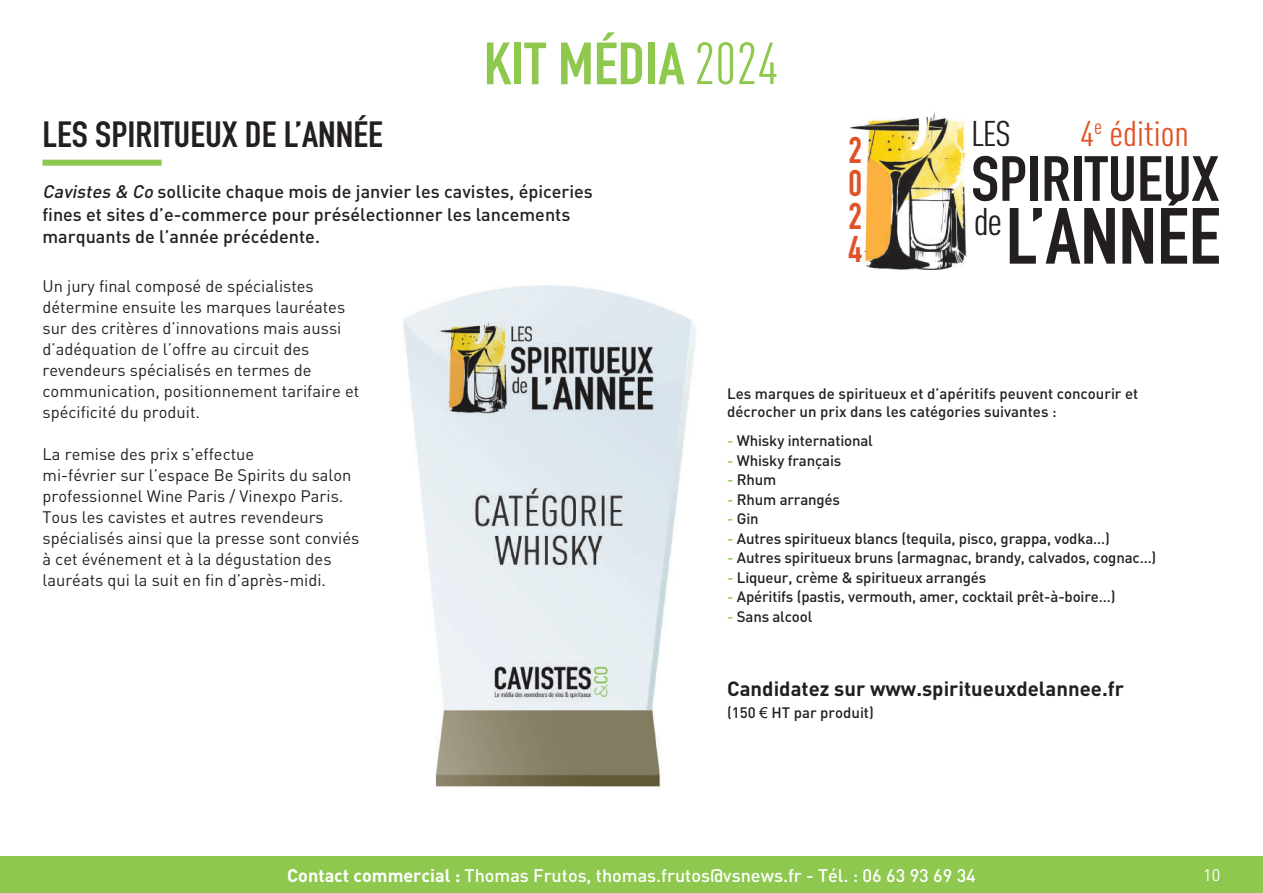
<style>
.page{position:relative;width:1263px;height:893px;background:#fff}
.page>*{position:absolute;margin:0;border:0;box-sizing:border-box;transform-origin:0 0}
.t1{font:700 78.15px "DIN Condensed";color:#231f20;scale:1.1 1}
.t2{font:700 62.7px "DIN Condensed";color:#231f20;scale:1.1 1}
.t3{font:700 58.65px "DIN Condensed";color:#8fc84f;scale:1.1 1}
.t4{font:37.95px "DIN Cond";color:#231f20;scale:1.1 1}
.t5{font:700 36.6px/33px "DIN Condensed";color:#e15126;text-align:justify}
.t6{font:700 36px "DIN Condensed";color:#231f20;scale:1.1 1}
.t7{font:35.25px "DIN Cond";color:#e15126;scale:1.1 1}
.t8{font:35.25px "DIN Cond";color:#231f20;scale:1.1 1}
.t9{font:700 20.4px "DIN";color:#231f20}
.t10{font:500 18px/22.5px "DIN";color:#231f20}
.t11{font:500 18px "DIN";color:#fff}
.t12{font:16.5px/21px "DIN";color:#231f20}
.t13{font:16.5px "DIN";color:#fff}
.t14{font:500 15px/18px "DIN";letter-spacing:-.01em;color:#231f20}
.s1{font-family:"DIN Cond";font-weight:400;font-size:58.35px}
.s2{font-style:italic}
.s3{color:#8fc84f}
.s4{font-family:"Arial";font-weight:400}
.s5{font-weight:700}
</style>
<div class="page">
<div style="left:43px;top:160px;width:119px;height:6px;background:#8fc84f"></div>
<img style="left:850px;top:112px;width:116px;height:158px">
<div style="left:0;top:856px;width:1263px;height:37px;background:#8fc84f"></div>
<img style="left:403px;top:285px;width:294px;height:504px">
<h3 class="t6" style="left:43px;top:110px;width:311px">LES SPIRITUEUX DE L’ANNÉE</h3>
<h3 class="t3" style="left:484px;top:24px;width:269px">KIT MÉDIA <span class="s1">2024</span></h3>
<p class="t10" style="left:43px;top:180px;width:552px"><span class="s2">Cavistes &amp; Co</span> sollicite chaque mois de janvier les cavistes, épiceries fines et sites d’e-commerce pour présélectionner les lancements marquants de l’année précédente.</p>
<h3 class="t5" style="left:848px;top:133px;width:15px">2<br>0<br>2<br>4</h3>
<h3 class="t8" style="left:971px;top:113px;width:37px">LES</h3>
<h3 class="t7" style="left:1080px;top:113px;width:100px">4<sup>e</sup> édition</h3>
<h2 class="t2" style="left:971px;top:137px;width:227px">SPIRITUEUX</h2>
<h3 class="t4" style="left:974px;top:200px;width:27px">de</h3>
<h1 class="t1" style="left:1005px;top:184px;width:197px">L’ANNÉE</h1>
<p class="t12" style="left:43px;top:276px;width:318px">Un jury final composé de spécialistes détermine ensuite les marques lauréates sur des critères d’innovations mais aussi d’adéquation de l’offre au circuit des revendeurs spécialisés en termes de communication, positionnement tarifaire et spécificité du produit.</p>
<p class="t12" style="left:43px;top:444px;width:318px">La remise des prix s’effectue<br>mi-février sur l’espace Be Spirits du salon professionnel Wine Paris / Vinexpo Paris.<br>Tous les cavistes et autres revendeurs spécialisés ainsi que la presse sont conviés à cet événement et à la dégustation des lauréats qui la suit en fin d’après-midi.</p>
<p class="t14" style="left:727px;top:384px;width:413px">Les marques de spiritueux et d’apéritifs peuvent concourir et décrocher un prix dans les catégories suivantes :</p>
<p class="t14" style="left:727px;top:431px;width:147px"><span class="s3">-</span> Whisky international</p>
<p class="t14" style="left:727px;top:451px;width:116px"><span class="s3">-</span> Whisky français</p>
<p class="t14" style="left:727px;top:470px;width:51px"><span class="s3">-</span> Rhum</p>
<p class="t14" style="left:727px;top:490px;width:114px"><span class="s3">-</span> Rhum arrangés</p>
<p class="t14" style="left:727px;top:509px;width:33px"><span class="s3">-</span> Gin</p>
<p class="t14" style="left:727px;top:529px;width:384px"><span class="s3">-</span> Autres spiritueux blancs (tequila, pisco, grappa, vodka…)</p>
<p class="t14" style="left:727px;top:548px;width:431px"><span class="s3">-</span> Autres spiritueux bruns (armagnac, brandy, calvados, cognac…)</p>
<p class="t14" style="left:727px;top:568px;width:261px"><span class="s3">-</span> Liqueur, crème &amp; spiritueux arrangés</p>
<p class="t14" style="left:727px;top:587px;width:390px"><span class="s3">-</span> Apéritifs (pastis, vermouth, amer, cocktail prêt-à-boire…)</p>
<p class="t14" style="left:727px;top:607px;width:87px"><span class="s3">-</span> Sans alcool</p>
<p class="t9" style="left:727px;top:675px;width:398px">Candidatez sur www.spiritueuxdelannee.fr</p>
<p class="t14" style="left:727px;top:703px;width:148px">(150 <span class="s4">€</span> HT par produit)</p>
<p class="t11" style="left:287px;top:864px;width:690px"><span class="s5">Contact commercial :</span> Thomas Frutos, thomas.frutos@vsnews.fr - Tél. : 06 63 93 69 34</p>
<p class="t13" style="left:1203px;top:865px;width:19px">10</p>
</div>
